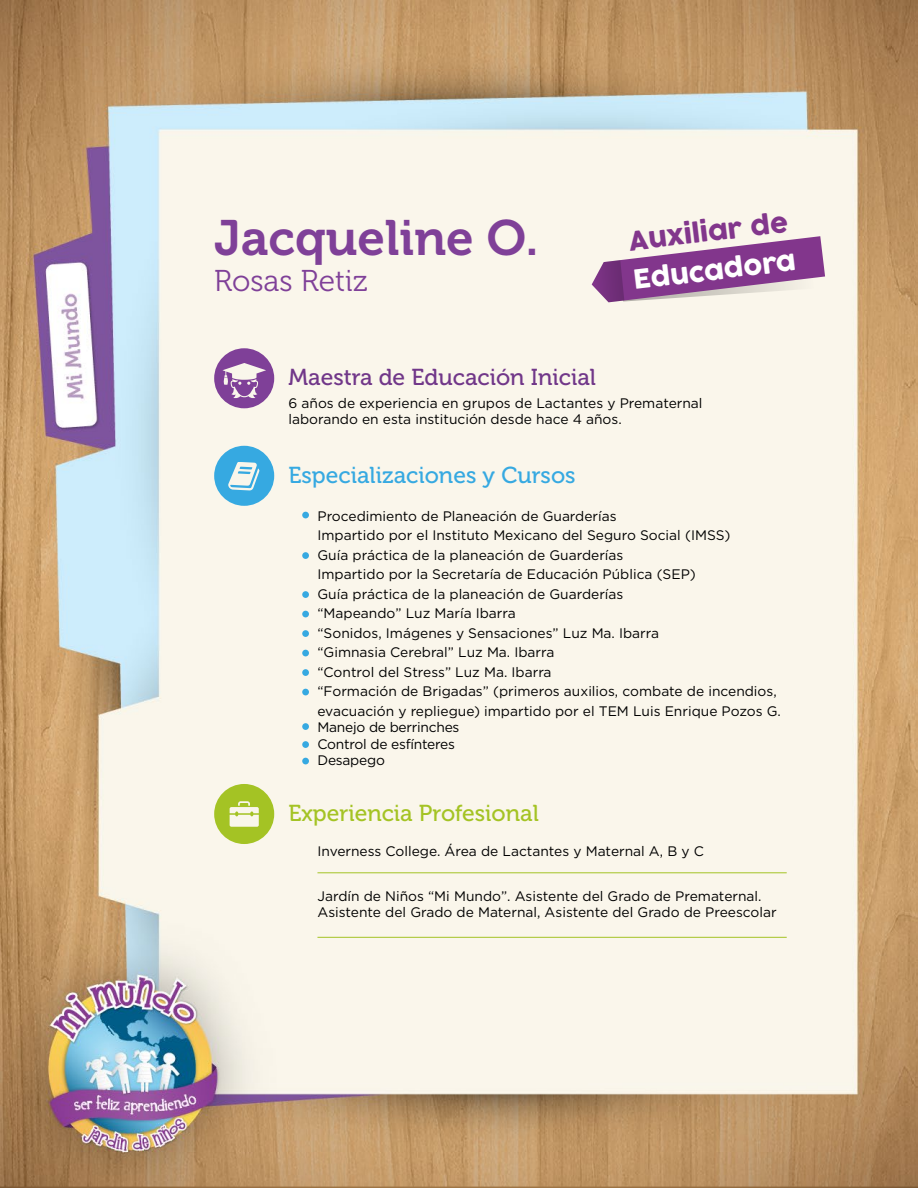
<style>
.page{position:relative;width:918px;height:1188px;background:#fff}
.page>*{position:absolute;margin:0;border:0;box-sizing:border-box;transform-origin:0 0}
.t1{font:49.5px "Museo 700";color:#7f4098}
.t2{font:30px "Museo 300";color:#7f4098}
.t3{font:25.8px "COCOGOOSE";color:#82368c}
.t4{font:25.8px "COCOGOOSE";color:#fff}
.t5{font:22.95px "Museo 500";color:#713789}
.t6{font:22.95px "Museo 500";color:#36a9e1}
.t7{font:22.95px "Museo 500";color:#a4c324}
.t8{font:13.8px/19.5px "Gotham HTF";color:#000}
.t9{font:13.8px/16.5px "Gotham HTF";letter-spacing:-.02em;color:#000}
</style>
<div class="page">
<img style="left:0;top:0;width:918px;height:1188px">
<svg style="left:592px;top:236px;width:233px;height:66px;background:#af81af"></svg>
<div style="left:214px;top:348px;width:60px;height:60px;background:#7f4098;border-radius:50%"></div>
<svg style="left:222px;top:363px;width:44px;height:36px"></svg>
<div style="left:214px;top:446px;width:60px;height:60px;background:#36a9e1;border-radius:50%"></div>
<svg style="left:228px;top:462px;width:32px;height:29px"></svg>
<div style="left:302px;top:512px;width:7px;height:6px;background:#36a9e1;border-radius:50%"></div>
<div style="left:302px;top:552px;width:7px;height:7px;background:#36a9e1;border-radius:50%"></div>
<div style="left:302px;top:591px;width:7px;height:7px;background:#36a9e1;border-radius:50%"></div>
<div style="left:302px;top:611px;width:7px;height:6px;background:#36a9e1;border-radius:50%"></div>
<div style="left:302px;top:650px;width:7px;height:6px;background:#36a9e1;border-radius:50%"></div>
<div style="left:302px;top:630px;width:7px;height:7px;background:#36a9e1;border-radius:50%"></div>
<div style="left:302px;top:689px;width:7px;height:6px;background:#36a9e1;border-radius:50%"></div>
<div style="left:302px;top:723px;width:7px;height:7px;background:#36a9e1;border-radius:50%"></div>
<div style="left:302px;top:741px;width:7px;height:7px;background:#36a9e1;border-radius:50%"></div>
<div style="left:302px;top:758px;width:7px;height:6px;background:#36a9e1;border-radius:50%"></div>
<div style="left:302px;top:669px;width:7px;height:7px;background:#36a9e1;border-radius:50%"></div>
<div style="left:214px;top:784px;width:60px;height:60px;background:#a4c324;border-radius:50%"></div>
<svg style="left:230px;top:801px;width:29px;height:26px"></svg>
<hr style="left:317px;top:872px;width:470px;height:1px;background:#a4c324">
<hr style="left:317px;top:937px;width:470px;height:1px;background:#a4c324">
<h1 class="t1" style="left:214px;top:210px;width:326px">Jacqueline O.</h1>
<h2 class="t2" style="left:214px;top:265px;width:155px">Rosas Retiz</h2>
<h3 class="t5" style="left:288px;top:365px;width:309px">Maestra de Educación Inicial</h3>
<h3 class="t3" style="left:626px;top:222px;width:162px;rotate:-7deg">Auxiliar de</h3>
<h3 class="t4" style="left:631px;top:261px;width:165px;rotate:-7deg">Educadora</h3>
<p class="t8" style="left:288px;top:395px;width:416px;line-height:16.5px">6 años de experiencia en grupos de Lactantes y Prematernal laborando en esta institución desde hace 4 años.</p>
<h3 class="t6" style="left:288px;top:462px;width:289px">Especializaciones y Cursos</h3>
<p class="t8" style="left:317px;top:506px;width:465px">Procedimiento de Planeación de Guarderías<br>Impartido por el Instituto Mexicano del Seguro Social (IMSS)<br>Guía práctica de la planeación de Guarderías<br>Impartido por la Secretaría de Educación Pública (SEP)<br>Guía práctica de la planeación de Guarderías<br>“Mapeando” Luz María Ibarra<br>“Sonidos, Imágenes y Sensaciones” Luz Ma. Ibarra<br>“Gimnasia Cerebral” Luz Ma. Ibarra<br>“Control del Stress” Luz Ma. Ibarra<br>“Formación de Brigadas” (primeros auxilios, combate de incendios, evacuación y repliegue) impartido por el TEM Luis Enrique Pozos G.</p>
<p class="t9" style="left:317px;top:719px;width:144px">Manejo de berrinches<br>Control de esfínteres<br>Desapego</p>
<h3 class="t7" style="left:288px;top:801px;width:252px">Experiencia Profesional</h3>
<p class="t8" style="left:317px;top:841px;width:388px">Inverness College. Área de Lactantes y Maternal A, B y C</p>
<p class="t8" style="left:317px;top:887px;width:461px;line-height:16.5px">Jardín de Niños “Mi Mundo”. Asistente del Grado de Prematernal.<br>Asistente del Grado de Maternal, Asistente del Grado de Preescolar</p>
</div>
